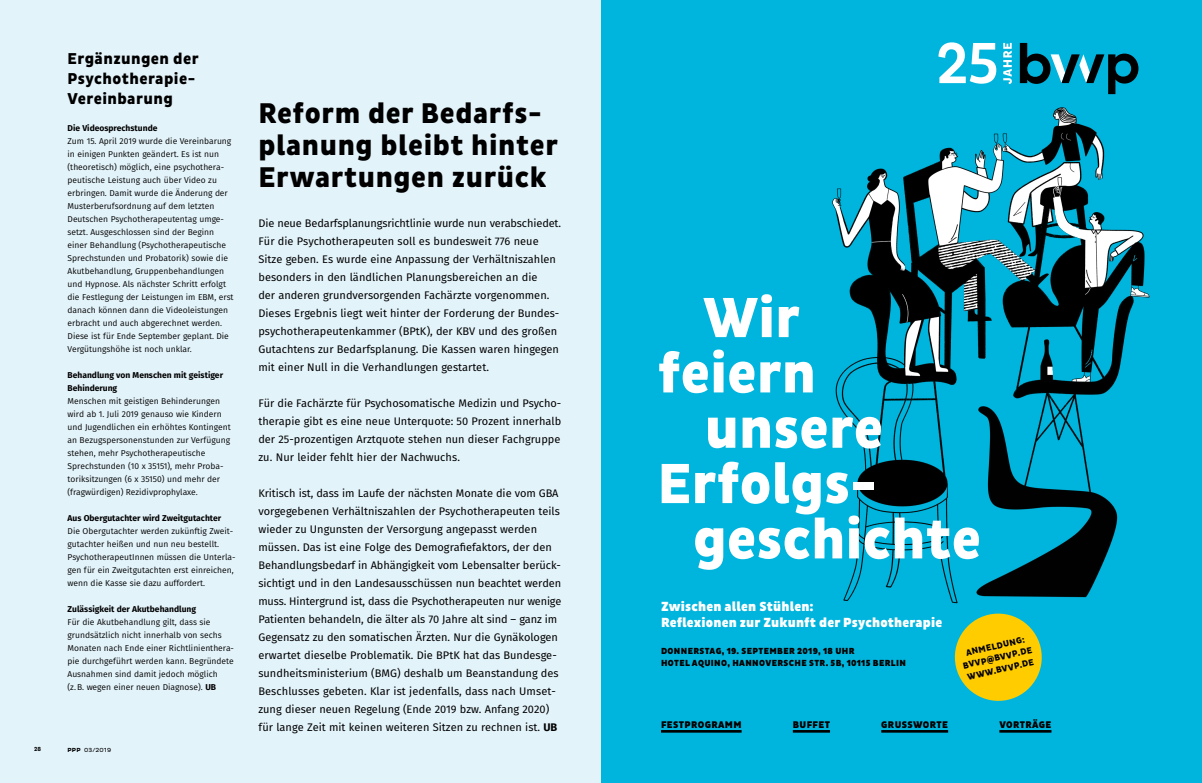
<style>
.page{position:relative;width:1202px;height:783px;background:#fff}
.page>*{position:absolute;margin:0;border:0;box-sizing:border-box;transform-origin:0 0}
.t1{font:800 57.5px "Pluto Sans Cond";color:#fff}
.t2{font:800 29px/32px "Pluto Sans Cond";letter-spacing:.02em;color:#000}
.t3{font:800 16px/20px "Pluto Sans Cond";letter-spacing:.025em;color:#000}
.t4{font:900 13.5px/15.8px "Pluto Sans Cond";letter-spacing:.01em;color:#fff}
.t5{font:11px/18px "Fira Sans";color:#000}
.t6{font:900 9.9px "Pluto Sans Cond";letter-spacing:.04em;color:#000}
.t7{font:900 9px/12px "Pluto Sans Cond";letter-spacing:.04em;color:#000}
.t8{font:800 9px/12px "Pluto Sans Cond";color:#000;text-align:center}
.t9{font:8.5px/13px "Fira Sans";color:#000}
.t10{font:700 8.5px/13px "Fira Sans";color:#000}
.t11{font:6px "Pluto Sans";letter-spacing:.025em;color:#000}
.t12{font:700 6px "Pluto Sans Cond";color:#000}
.s1{font-weight:700}
</style>
<div class="page">
<div style="left:0;top:0;width:1202px;height:782px;background:#e3f3fa"></div>
<div style="left:601px;top:0;width:601px;height:782px;background:#00b5dd"></div>
<img style="left:832px;top:94px;width:318px;height:510px">
<hr style="left:661px;top:729px;width:81px;height:3px;background:#000">
<hr style="left:793px;top:729px;width:37px;height:3px;background:#000">
<hr style="left:881px;top:729px;width:67px;height:3px;background:#000">
<hr style="left:999px;top:729px;width:52px;height:3px;background:#000">
<svg style="left:1003px;top:43px;width:9px;height:41px"></svg>
<svg style="left:1020px;top:43px;width:118px;height:51px"></svg>
<svg style="left:938px;top:42px;width:58px;height:42px"></svg>
<svg style="left:954px;top:613px;width:88px;height:88px"></svg>
<h3 class="t3" style="left:68px;top:49px;width:133px">Ergänzungen der<br>Psychotherapie-<br>Vereinbarung</h3>
<p class="t10" style="left:68px;top:121px;width:91px">Die Videosprechstunde</p>
<p class="t9" style="left:68px;top:134px;width:168px">Zum 15. April 2019 wurde die Vereinbarung in einigen Punkten geändert. Es ist nun (theoretisch) möglich, eine psychothera&shy;peutische Leistung auch über Video zu erbringen. Damit wurde die Änderung der Musterberufsordnung auf dem letzten Deutschen Psychotherapeutentag umge&shy;setzt. Ausgeschlossen sind der Beginn einer Behandlung (Psychotherapeutische Sprechstunden und Probatorik) sowie die Akutbehandlung, Gruppenbehandlungen und Hypnose. Als nächster Schritt erfolgt die Festlegung der Leistungen im EBM, erst danach können dann die Videoleistungen erbracht und auch abgerechnet werden.<br>Diese ist für Ende September geplant. Die Vergütungshöhe ist noch unklar.</p>
<p class="t10" style="left:68px;top:368px;width:157px">Behandlung von Menschen mit geistiger<br>Behinderung</p>
<p class="t9" style="left:68px;top:394px;width:165px">Menschen mit geistigen Behinderungen wird ab 1. Juli 2019 genauso wie Kindern und Jugendlichen ein erhöhtes Kontingent an Bezugspersonenstunden zur Verfügung stehen, mehr Psychotherapeutische Sprechstunden (10 x 35151), mehr Proba&shy;toriksitzungen (6 x 35150) und mehr der (fragwürdigen) Rezidivprophylaxe.</p>
<p class="t10" style="left:68px;top:511px;width:155px">Aus Obergutachter wird Zweitgutachter</p>
<p class="t9" style="left:68px;top:524px;width:169px">Die Obergutachter werden zukünftig Zweit&shy;gutachter heißen und nun neu bestellt.<br>PsychotherapeutInnen müssen die Unterla&shy;gen für ein Zweitgutachten erst einreichen, wenn die Kasse sie dazu auffordert.</p>
<p class="t10" style="left:68px;top:602px;width:130px">Zulässigkeit der Akutbehandlung</p>
<p class="t9" style="left:68px;top:615px;width:168px">Für die Akutbehandlung gilt, dass sie grundsätzlich nicht innerhalb von sechs Monaten nach Ende einer Richtlinienthera&shy;pie durchgeführt werden kann. Begründete Ausnahmen sind damit jedoch möglich (z.B. wegen einer neuen Diagnose). <span class="s1">UB</span></p>
<p class="t12" style="left:34px;top:745px;width:9px">28</p>
<p class="t11" style="left:68px;top:746px;width:45px"><span class="s1">PPP</span> 03/2019</p>
<h2 class="t2" style="left:258px;top:98px;width:301px">Reform der Bedarfs&shy;planung bleibt hinter<br>Erwartungen zurück</h2>
<p class="t5" style="left:258px;top:214px;width:304px">Die neue Bedarfsplanungsrichtlinie wurde nun verabschiedet.<br>Für die Psychotherapeuten soll es bundesweit 776 neue Sitze geben. Es wurde eine Anpassung der Verhältniszahlen besonders in den ländlichen Planungsbereichen an die<br>der anderen grundversorgenden Fachärzte vorgenommen.<br>Dieses Ergebnis liegt weit hinter der Forderung der Bundes&shy;psychotherapeutenkammer (BPtK), der KBV und des großen Gutachtens zur Bedarfsplanung. Die Kassen waren hingegen mit einer Null in die Verhandlungen gestartet.</p>
<p class="t5" style="left:258px;top:394px;width:304px;text-align:justify">Für die Fachärzte für Psychosomatische Medizin und Psycho&shy;therapie gibt es eine neue Unterquote: 50 Prozent innerhalb der 25-prozentigen Arztquote stehen nun dieser Fachgruppe zu. Nur leider fehlt hier der Nachwuchs.</p>
<p class="t5" style="left:258px;top:484px;width:304px">Kritisch ist, dass im Laufe der nächsten Monate die vom GBA vorgegebenen Verhältniszahlen der Psychotherapeuten teils wieder zu Ungunsten der Versorgung angepasst werden müssen. Das ist eine Folge des Demografiefaktors, der den Behandlungsbedarf in Abhängigkeit vom Lebensalter berück&shy;sichtigt und in den Landesausschüssen nun beachtet werden muss. Hintergrund ist, dass die Psychotherapeuten nur wenige Patienten behandeln, die älter als 70 Jahre alt sind – ganz im Gegensatz zu den somatischen Ärzten. Nur die Gynäkologen erwartet dieselbe Problematik. Die BPtK hat das Bundesge&shy;sundheitsministerium (BMG) deshalb um Beanstandung des Beschlusses gebeten. Klar ist jedenfalls, dass nach Umset&shy;zung dieser neuen Regelung (Ende 2019 bzw. Anfang 2020) für lange Zeit mit keinen weiteren Sitzen zu rechnen ist. <span class="s1">UB</span></p>
<h1 class="t1" style="left:703px;top:285px;width:99px">Wir</h1>
<h1 class="t1" style="left:657px;top:340px;width:160px">feiern</h1>
<h1 class="t1" style="left:705px;top:395px;width:180px">unsere</h1>
<h1 class="t1" style="left:657px;top:450px;width:221px">Erfolgs-</h1>
<h1 class="t1" style="left:693px;top:506px;width:290px">geschichte</h1>
<p class="t4" style="left:661px;top:598px;width:283px">Zwischen allen Stühlen:<br>Reflexionen zur Zukunft der Psychotherapie</p>
<p class="t7" style="left:661px;top:645px;width:246px">DONNERSTAG, 19. SEPTEMBER 2019, 18 UHR<br>HOTEL AQUINO, HANNOVERSCHE STR. 5B, 10115 BERLIN</p>
<p class="t8" style="left:959px;top:648px;width:72px;rotate:-13deg">ANMELDUNG:<br>BVVP@BVVP.DE<br>WWW.BVVP.DE</p>
<p class="t6" style="left:661px;top:718px;width:82px">FESTPROGRAMM</p>
<p class="t6" style="left:793px;top:718px;width:39px">BUFFET</p>
<p class="t6" style="left:881px;top:718px;width:68px">GRUSSWORTE</p>
<p class="t6" style="left:999px;top:718px;width:54px">VORTRÄGE</p>
</div>
